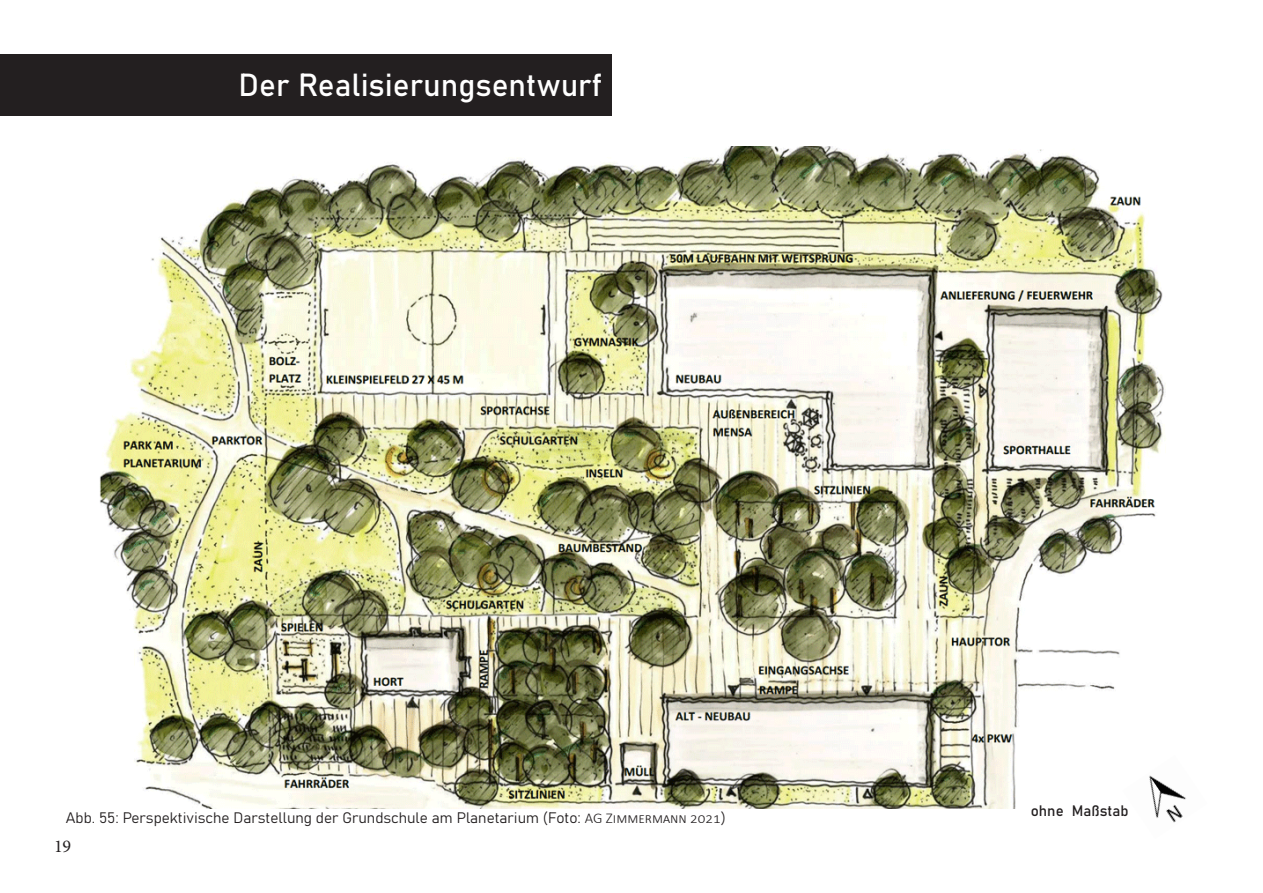
<style>
.page{position:relative;width:1263px;height:893px;background:#fff}
.page>*{position:absolute;margin:0;border:0;box-sizing:border-box;transform-origin:0 0}
.Überschrift{font:31.5px "Bahnschrift";color:#fff}
.t1{font:18px "Minion Pro";color:#231f20}
.Abbildungsunterschri{font:15px "Bahnschrift";color:#231f20}
.Überschrift-2{font:15px "Bahnschrift";color:#231f20}
.s1{font-family:"Calibri";font-weight:300}
</style>
<div class="page">
<div style="left:0;top:54px;width:611px;height:62px;background:#231f20"></div>
<img style="left:100px;top:146px;width:1065px;height:663px">
<img style="left:1122px;top:755px;width:64px;height:68px">
<p class="Überschrift" style="left:239px;top:61px;width:365px">Der Realisierungsentwurf</p>
<p class="Abbildungsunterschri" style="left:66px;top:806px;width:661px">Abb. 55: Perspektivische Darstellung der Grundschule am Planetarium (Foto: <span class="s1">AG Zimmermann 2021</span>)</p>
<p class="t1" style="left:54px;top:834px;width:19px">19</p>
<p class="Überschrift-2" style="left:1031px;top:799px;width:99px">ohne Maßstab</p>
</div>
